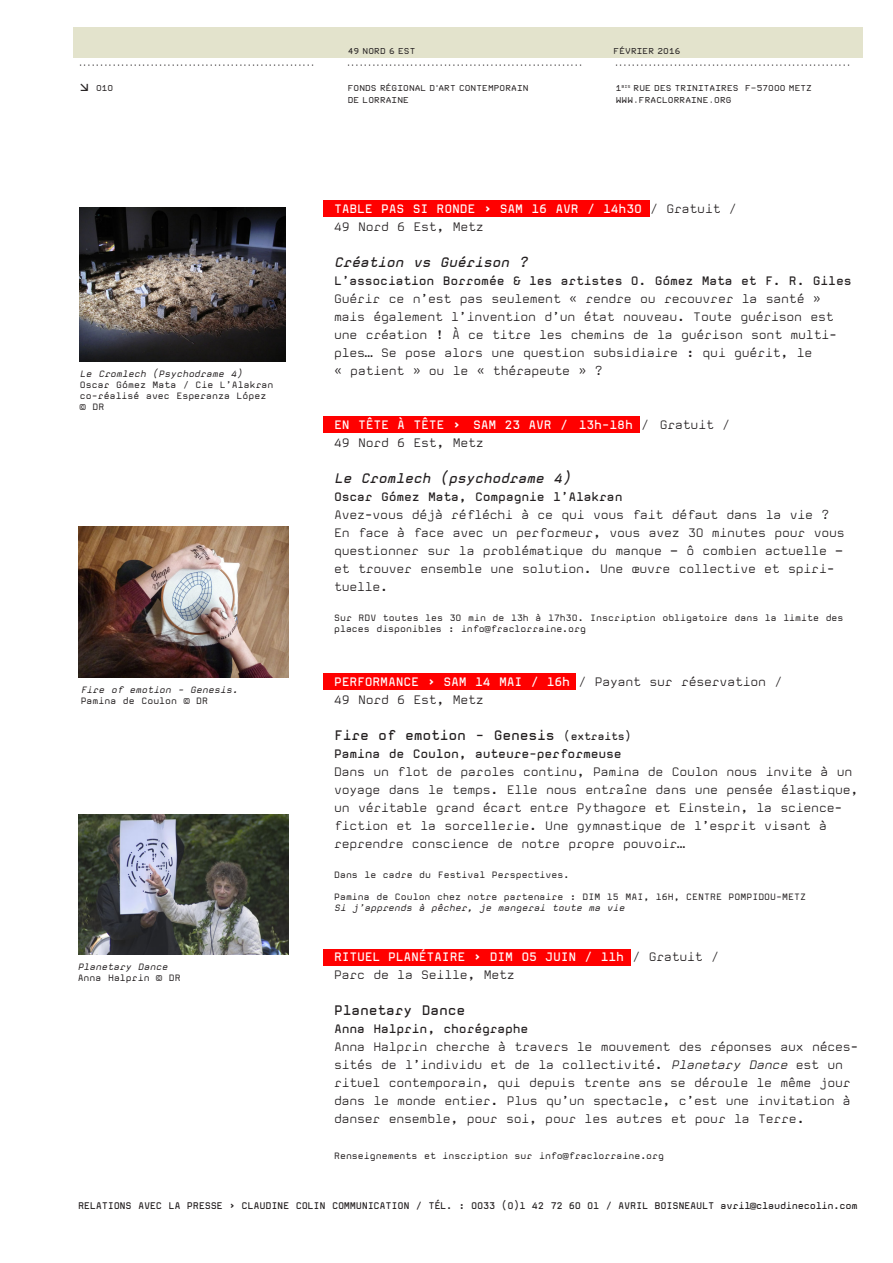
<style>
.page{position:relative;width:893px;height:1263px;background:#fff}
.page>*{position:absolute;margin:0;border:0;box-sizing:border-box;transform-origin:0 0}
.t1{font:700 13.5px "Mono";letter-spacing:-.02em;color:#231f20}
.t2{font:italic 700 13.5px "Mono";letter-spacing:-.02em;color:#231f20}
.t3{font:300 12px/18px "Mono";letter-spacing:-.02em;color:#231f20}
.t4{font:700 12px/18px "Mono";letter-spacing:-.02em;color:#fff}
.t5{font:700 12px "Mono";letter-spacing:-.02em;color:#231f20}
.t6{font:700 9.45px "Mono";letter-spacing:-.035em;color:#231f20}
.t7{font:9px/10.8px "Mono";color:#231f20}
.t8{font:italic 9px "Mono";color:#231f20}
.t9{font:700 7.5px/12px "FRAC";letter-spacing:.02em;color:#231f20}
.s1{font-size:12px}
.s2{font-weight:300;color:#231f20}
.s3{font-weight:700;color:#fff}
.s4{font-size:10.5px}
.s5{font-style:italic}
</style>
<div class="page">
<div style="left:323px;top:950px;width:307px;height:16px;background:#f00"></div>
<div style="left:323px;top:674px;width:253px;height:16px;background:#f00"></div>
<div style="left:323px;top:416px;width:317px;height:17px;background:#f00"></div>
<div style="left:323px;top:200px;width:327px;height:17px;background:#f00"></div>
<div style="left:74px;top:28px;width:789px;height:30px;background:#e3e3cc"></div>
<img style="left:79px;top:207px;width:206px;height:154px">
<svg style="left:78px;top:526px;width:210px;height:1px"></svg>
<img style="left:78px;top:527px;width:211px;height:151px">
<img style="left:78px;top:814px;width:210px;height:140px">
<p class="t9" style="left:78px;top:58px;width:239px">........................................................</p>
<p class="t9" style="left:80px;top:82px;width:35px"><span class="s1">d</span> 010</p>
<p class="t9" style="left:346px;top:46px;width:239px">49 NORD 6 EST ........................................................</p>
<p class="t9" style="left:348px;top:82px;width:182px">FONDS RÉGIONAL D’ART CONTEMPORAIN<br>DE LORRAINE</p>
<p class="t9" style="left:614px;top:46px;width:239px">FÉVRIER 2016 ........................................................</p>
<p class="t9" style="left:616px;top:82px;width:198px">1<sup>BIS</sup> RUE DES TRINITAIRES F-57000 METZ<br>WWW.FRACLORRAINE.ORG</p>
<p class="t8" style="left:80px;top:370px;width:164px">Le Cromlech (Psychodrame 4)</p>
<p class="t7" style="left:80px;top:380px;width:195px">Oscar Gómez Mata / Cie L’Alakran co-réalisé avec Esperanza López © DR</p>
<p class="t4" style="left:334px;top:201px;width:404px">TABLE PAS SI RONDE &gt; SAM 16 AVR / 14h30 <span class="s2">/ Gratuit /<br>49 Nord 6 Est, Metz</span></p>
<p class="t2" style="left:334px;top:257px;width:195px">Création vs Guérison ?</p>
<p class="t5" style="left:334px;top:276px;width:519px">L’association Borromée &amp; les artistes O. Gómez Mata et F. R. Giles</p>
<p class="t3" style="left:334px;top:291px;width:504px">Guérir ce n’est pas seulement « rendre ou recouvrer la santé » mais également l’invention d’un état nouveau. Toute guérison est une création ! À ce titre les chemins de la guérison sont multi&shy;ples… Se pose alors une question subsidiaire : qui guérit, le<br>« patient » ou le « thérapeute » ?</p>
<p class="t4" style="left:334px;top:417px;width:398px">EN TÊTE À TÊTE &gt; SAM 23 AVR / 13h-18h <span class="s2">/ Gratuit /<br>49 Nord 6 Est, Metz</span></p>
<p class="t2" style="left:334px;top:473px;width:238px">Le Cromlech (psychodrame 4)</p>
<p class="t5" style="left:334px;top:492px;width:290px">Oscar Gómez Mata, Compagnie l’Alakran</p>
<p class="t3" style="left:334px;top:507px;width:512px">Avez-vous déjà réfléchi à ce qui vous fait défaut dans la vie ?<br>En face à face avec un performeur, vous avez 30 minutes pour vous questionner sur la problématique du manque – ô combien actuelle – et trouver ensemble une solution. Une œuvre collective et spiri&shy;tuelle.</p>
<p class="t7" style="left:334px;top:613px;width:511px">Sur RDV toutes les 30 min de 13h à 17h30. Inscription obligatoire dans la limite des places disponibles : info@fraclorraine.org</p>
<p class="t3" style="left:334px;top:674px;width:450px"><span class="s3">PERFORMANCE &gt; SAM 14 MAI / 16h</span> / Payant sur réservation /<br>49 Nord 6 Est, Metz</p>
<p class="t1" style="left:334px;top:730px;width:299px">Fire of emotion - Genesis <span class="s4">(extraits)</span></p>
<p class="t5" style="left:334px;top:749px;width:289px">Pamina de Coulon, auteure-performeuse</p>
<p class="t3" style="left:334px;top:764px;width:526px">Dans un flot de paroles continu, Pamina de Coulon nous invite à un voyage dans le temps. Elle nous entraîne dans une pensée élastique, un véritable grand écart entre Pythagore et Einstein, la science&shy;fiction et la sorcellerie. Une gymnastique de l’esprit visant à reprendre conscience de notre propre pouvoir…</p>
<p class="t7" style="left:334px;top:870px;width:237px">Dans le cadre du Festival Perspectives.</p>
<p class="t7" style="left:334px;top:892px;width:473px">Pamina de Coulon chez notre partenaire : DIM 15 MAI, 16H, CENTRE POMPIDOU-METZ</p>
<p class="t8" style="left:334px;top:904px;width:292px">Si j’apprends à pêcher, je mangerai toute ma vie</p>
<p class="t4" style="left:334px;top:949px;width:386px">RITUEL PLANÉTAIRE &gt; DIM 05 JUIN / 11h <span class="s2">/ Gratuit /<br>Parc de la Seille, Metz</span></p>
<p class="t1" style="left:334px;top:1005px;width:133px">Planetary Dance</p>
<p class="t5" style="left:334px;top:1024px;width:196px">Anna Halprin, chorégraphe</p>
<p class="t3" style="left:334px;top:1039px;width:526px">Anna Halprin cherche à travers le mouvement des réponses aux néces&shy;sités de l’individu et de la collectivité. <span class="s5">Planetary Dance</span> est un rituel contemporain, qui depuis trente ans se déroule le même jour dans le monde entier. Plus qu’un spectacle, c’est une invitation à danser ensemble, pour soi, pour les autres et pour la Terre.</p>
<p class="t7" style="left:334px;top:1151px;width:332px">Renseignements et inscription sur info@fraclorraine.org</p>
<p class="t6" style="left:78px;top:1202px;width:781px">RELATIONS AVEC LA PRESSE &gt; CLAUDINE COLIN COMMUNICATION / TÉL. : 0033 (0)1 42 72 60 01 / AVRIL BOISNEAULT avril@claudinecolin.com</p>
<p class="t8" style="left:81px;top:686px;width:159px">Fire of emotion - Genesis.</p>
<p class="t7" style="left:81px;top:696px;width:129px">Pamina de Coulon © DR</p>
<p class="t8" style="left:78px;top:963px;width:91px">Planetary Dance</p>
<p class="t7" style="left:78px;top:973px;width:105px">Anna Halprin © DR</p>
</div>
